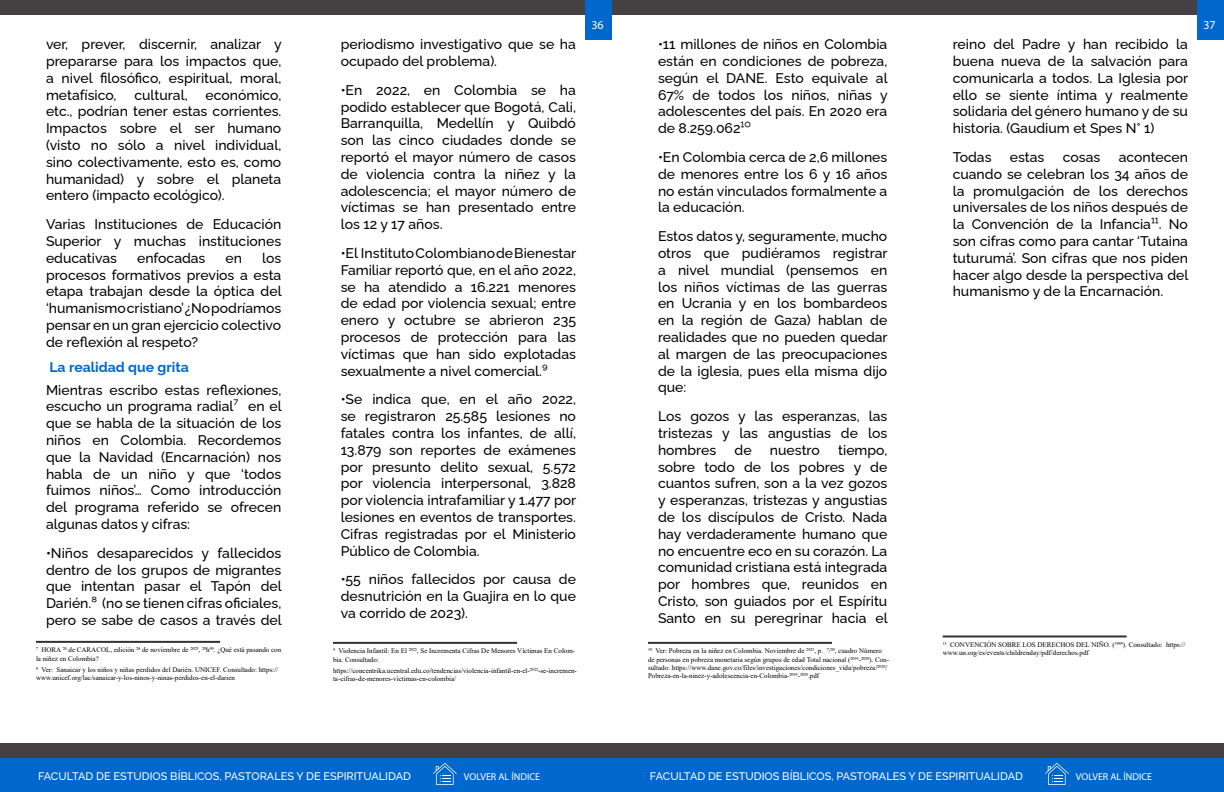
<style>
.page{position:relative;width:1224px;height:792px;background:#fff}
.page>*{position:absolute;margin:0;border:0;box-sizing:border-box;transform-origin:0 0}
.t1{font:500 14px/16.8px "Raleway";color:#000;text-align:justify}
.t2{font:700 14px "Raleway";color:#0067cc}
.t3{font:12px "Myriad Pro";color:#fff}
.t4{font:500 11px "Raleway";color:#fff}
.t5{font:10px "Myriad Pro";color:#fff}
.t6{font:7px/8.4px "Times New Roman";color:#000}
</style>
<div class="page">
<div style="left:0;top:756px;width:612px;height:36px;background:#0067cc"></div>
<div style="left:612px;top:756px;width:612px;height:36px;background:#0067cc"></div>
<div style="left:0;top:743px;width:612px;height:14px;background:#454143"></div>
<div style="left:612px;top:743px;width:612px;height:14px;background:#454143"></div>
<div style="left:0;top:0;width:612px;height:14px;background:#454143"></div>
<div style="left:612px;top:0;width:612px;height:14px;background:#454143"></div>
<svg style="left:433px;top:763px;width:24px;height:22px"></svg>
<svg style="left:1045px;top:763px;width:24px;height:22px"></svg>
<div style="left:585px;top:0;width:27px;height:40px;background:#0067cc"></div>
<div style="left:1197px;top:0;width:27px;height:40px;background:#0067cc"></div>
<hr style="left:36px;top:641px;width:184px;height:2px;background:#333">
<hr style="left:333px;top:642px;width:184px;height:2px;background:#333">
<hr style="left:648px;top:642px;width:184px;height:2px;background:#333">
<hr style="left:943px;top:635px;width:184px;height:2px;background:#333">
<p class="t1" style="left:46px;top:34px;width:237px">ver, prever, discernir, analizar y prepararse para los impactos que, a nivel filosófico, espiritual, moral, metafísico,</p>
<p class="t1" style="left:46px;top:85px;width:237px;text-indent:159px">económico, etc., podrían tener estas corrientes.<br>Impactos sobre el ser humano (visto no sólo a nivel individual, sino colectivamente, esto es, como humanidad) y sobre el planeta entero (impacto ecológico).</p>
<p class="t1" style="left:46px;top:214px;width:237px">Varias Instituciones de Educación Superior y muchas instituciones educativas</p>
<p class="t1" style="left:134px;top:85px;width:55px">cultural,</p>
<p class="t1" style="left:137px;top:248px;width:70px">enfocadas</p>
<p class="t1" style="left:226px;top:248px;width:18px">en</p>
<p class="t1" style="left:46px;top:248px;width:237px;text-indent:216px">los procesos formativos previos a esta etapa trabajan desde la óptica del ‘humanismo cristiano’ ¿No podríamos pensar en un gran ejercicio colectivo de reflexión al respeto?</p>
<p class="t2" style="left:49px;top:356px;width:141px">La realidad que grita</p>
<p class="t1" style="left:46px;top:380px;width:237px">Mientras escribo estas reflexiones, escucho un programa radial⁷ en el que se habla de la situación de los niños en Colombia. Recordemos que la Navidad (Encarnación) nos habla de un niño y que ‘todos fuimos niños’… Como introducción del programa referido se ofrecen algunas datos y cifras:</p>
<p class="t1" style="left:46px;top:543px;width:237px">•Niños desaparecidos y fallecidos dentro de los grupos de migrantes que intentan pasar el Tapón del Darién.⁸ (no se tienen cifras oficiales, pero se sabe de casos a través del</p>
<p class="t6" style="left:36px;top:645px;width:247px">7 HORA 20 de CARACOL, edición 24 de noviembre de 2023, 20h00. ¿Qué está pasando con la niñez en Colombia?</p>
<p class="t6" style="left:36px;top:665px;width:244px">8 Ver: Sanaicar y los niños y niñas perdidos del Darién. UNICEF. Consultado: https:// www.unicef.org/lac/sanaicar-y-los-ninos-y-ninas-perdidos-en-el-darien</p>
<p class="t1" style="left:341px;top:34px;width:237px">periodismo investigativo que se ha ocupado del problema).</p>
<p class="t1" style="left:341px;top:80px;width:237px">•En 2022, en Colombia se ha podido establecer que Bogotá, Cali, Barranquilla, Medellín y Quibdó son las cinco ciudades donde se reportó el mayor número de casos de violencia contra la niñez y la adolescencia; el mayor número de víctimas se han presentado entre los 12 y 17 años.</p>
<p class="t1" style="left:341px;top:243px;width:237px">•El Instituto Colombiano de Bienestar Familiar reportó que, en el año 2022, se ha atendido a 16.221 menores de edad por violencia sexual; entre enero y octubre se abrieron 235 procesos de protección para las víctimas que han sido explotadas sexualmente a nivel comercial.⁹</p>
<p class="t1" style="left:341px;top:389px;width:237px">•Se indica que, en el año 2022, se registraron 25.585 lesiones no fatales contra los infantes, de allí, 13.879 son reportes de exámenes por presunto delito sexual, 5.572 por violencia interpersonal, 3.828 por violencia intrafamiliar y 1.477 por lesiones en eventos de transportes.<br>Cifras registradas por el Ministerio Público de Colombia.</p>
<p class="t1" style="left:341px;top:569px;width:237px">•55 niños fallecidos por causa de desnutrición en la Guajira en lo que va corrido de 2023).</p>
<p class="t6" style="left:333px;top:646px;width:244px">9 Violencia Infantil: En El 2022, Se Incrementa Cifras De Menores Víctimas En Colom&shy;bia. Consultado:</p>
<p class="t6" style="left:333px;top:666px;width:245px">https://concentrika.ucentral.edu.co/tendencias/violencia-infantil-en-el-2022-se-incremen&shy;ta-cifras-de-menores-victimas-en-colombia/</p>
<p class="t3" style="left:592px;top:18px;width:14px">36</p>
<p class="t3" style="left:1204px;top:18px;width:14px">37</p>
<p class="t1" style="left:658px;top:34px;width:231px">•11 millones de niños en Colombia están en condiciones de pobreza, según el DANE. Esto equivale al 67% de todos los niños, niñas y adolescentes del país. En 2020 era de 8.259.062¹⁰</p>
<p class="t1" style="left:658px;top:147px;width:231px">•En Colombia cerca de 2,6 millones de menores entre los 6 y 16 años no están vinculados formalmente a la educación.</p>
<p class="t1" style="left:658px;top:226px;width:231px">Estos datos y, seguramente, mucho otros que pudiéramos registrar a nivel mundial (pensemos en los niños víctimas de las guerras en Ucrania y en los bombardeos en la región de Gaza) hablan de realidades que no pueden quedar al margen de las preocupaciones de la iglesia, pues ella misma dijo que:</p>
<p class="t1" style="left:658px;top:406px;width:231px">Los gozos y las esperanzas, las tristezas y las angustias de los hombres</p>
<p class="t1" style="left:658px;top:440px;width:231px;text-indent:180px">tiempo, sobre todo de los pobres y de cuantos sufren, son a la vez gozos y esperanzas, tristezas y angustias de los discípulos de Cristo. Nada hay verdaderamente humano que no encuentre eco en su corazón. La comunidad cristiana está integrada por hombres que, reunidos en Cristo, son guiados por el Espíritu Santo en su peregrinar hacia el</p>
<p class="t1" style="left:735px;top:440px;width:19px">de</p>
<p class="t1" style="left:770px;top:440px;width:52px">nuestro</p>
<p class="t1" style="left:953px;top:34px;width:237px">reino del Padre y han recibido la buena nueva de la salvación para comunicarla a todos. La Iglesia por ello se siente íntima y realmente solidaria del género humano y de su historia. (Gaudium et Spes N° 1)</p>
<p class="t1" style="left:953px;top:147px;width:40px">Todas</p>
<p class="t1" style="left:1010px;top:147px;width:36px">estas</p>
<p class="t1" style="left:1063px;top:147px;width:39px">cosas</p>
<p class="t1" style="left:953px;top:147px;width:237px;text-indent:166px">acontecen cuando se celebran los 34 años de la promulgación de los derechos universales de los niños después de la Convención de la Infancia¹¹. No son cifras como para cantar ‘Tutaina tuturumá’. Son cifras que nos piden hacer algo desde la perspectiva del humanismo y de la Encarnación.</p>
<p class="t6" style="left:648px;top:646px;width:243px">10 Ver: Pobreza en la niñez en Colombia. Noviembre de 2021, p. 7/20, cuadro Número de personas en pobreza monetaria según grupos de edad Total nacional (2019-2020). Con&shy;sultado: https://www.dane.gov.co/files/investigaciones/condiciones_vida/pobreza/2020/ Pobreza-en-la-ninez-y-adolescencia-en-Colombia-2019-2020.pdf</p>
<p class="t6" style="left:943px;top:640px;width:244px">11 CONVENCIÓN SOBRE LOS DERECHOS DEL NIÑO. (1989). Consultado: https:// www.un.org/es/events/childrenday/pdf/derechos.pdf</p>
<p class="t4" style="left:38px;top:768px;width:375px">FACULTAD DE ESTUDIOS BÍBLICOS, PASTORALES Y DE ESPIRITUALIDAD</p>
<p class="t5" style="left:464px;top:770px;width:78px">VOLVER AL ÍNDICE</p>
<p class="t4" style="left:650px;top:768px;width:375px">FACULTAD DE ESTUDIOS BÍBLICOS, PASTORALES Y DE ESPIRITUALIDAD</p>
<p class="t5" style="left:1076px;top:770px;width:78px">VOLVER AL ÍNDICE</p>
</div>
